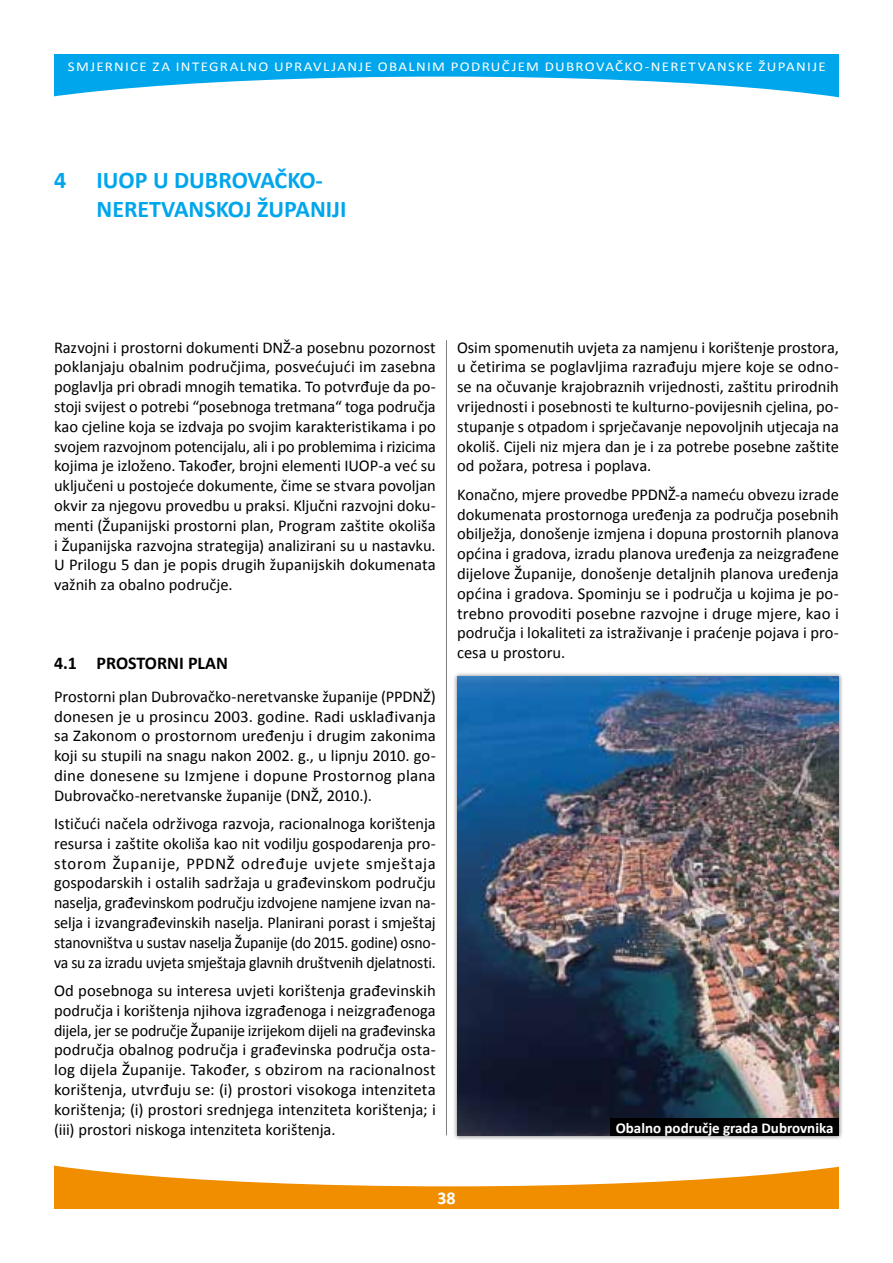
<style>
.page{position:relative;width:893px;height:1263px;background:#fff}
.page>*{position:absolute;margin:0;border:0;box-sizing:border-box;transform-origin:0 0}
.t1{font:700 24px/28.8px "Calibri";color:#00a6eb}
.t2{font:700 18px "Calibri";color:#000}
.t3{font:700 18px "Calibri";color:#fff}
.t4{font:16.5px/19.8px "Calibri";color:#000;text-align:justify}
.t5{font:700 15px "Calibri";color:#fff}
.t6{font:13.5px "Calibri";letter-spacing:.085em;color:#fff;scale:1.11 1}
</style>
<div class="page">
<div style="left:54px;top:54px;width:785px;height:75px;background:#00a6eb"></div>
<svg style="left:54px;top:77px;width:785px;height:52px;background:#e3f5fc"></svg>
<div style="left:54px;top:1134px;width:785px;height:75px;background:#f18e00"></div>
<svg style="left:54px;top:1134px;width:785px;height:52px;background:#fdf1e1"></svg>
<hr style="left:446px;top:340px;width:1px;height:795px;background:#818084">
<div style="left:452px;top:671px;width:391px;height:469px;background:#000;opacity:.5"></div>
<img style="left:457px;top:676px;width:382px;height:459px">
<div style="left:610px;top:1118px;width:229px;height:17px;background:#000"></div>
<p class="t6" style="left:68px;top:58px;width:684px">SMJERNICE ZA INTEGRALNO UPRAVLJANJE OBALNIM PODRUČJEM DUBROVAČKO-NERETVANSKE ŽUPANIJE</p>
<h1 class="t1" style="left:54px;top:166px;width:14px">4</h1>
<h1 class="t1" style="left:97px;top:166px;width:252px">IUOP U DUBROVAČKO-<br>NERETVANSKOJ ŽUPANIJI</h1>
<p class="t4" style="left:54px;top:337px;width:383px">Razvojni i prostorni dokumenti DNŽ-a posebnu pozornost poklanjaju obalnim područjima, posvećujući im zasebna poglavlja pri obradi mnogih tematika. To potvrđuje da po&shy;stoji svijest o potrebi “posebnoga tretmana“ toga područja kao cjeline koja se izdvaja po svojim karakteristikama i po svojem razvojnom potencijalu, ali i po problemima i rizicima kojima je izloženo. Također, brojni elementi IUOP-a već su uključeni u postojeće dokumente, čime se stvara povoljan okvir za njegovu provedbu u praksi. Ključni razvojni doku&shy;menti (Županijski prostorni plan, Program zaštite okoliša i Županijska razvojna strategija) analizirani su u nastavku.<br>U Prilogu 5 dan je popis drugih županijskih dokumenata važnih za obalno područje.</p>
<p class="t2" style="left:54px;top:652px;width:175px">4.1 PROSTORNI PLAN</p>
<p class="t4" style="left:54px;top:686px;width:383px">Prostorni plan Dubrovačko-neretvanske županije (PPDNŽ) donesen je u prosincu 2003. godine. Radi usklađivanja sa Zakonom o prostornom uređenju i drugim zakonima koji su stupili na snagu nakon 2002. g., u lipnju 2010. go&shy;dine donesene su Izmjene i dopune Prostornog plana Dubrovačko-neretvanske županije (DNŽ, 2010.).</p>
<p class="t4" style="left:54px;top:814px;width:383px">Ističući načela održivoga razvoja, racionalnoga korištenja resursa i zaštite okoliša kao nit vodilju gospodarenja pro&shy;storom Županije, PPDNŽ određuje uvjete smještaja gospodarskih i ostalih sadržaja u građevinskom području naselja, građevinskom području izdvojene namjene izvan na&shy;selja i izvangrađevinskih naselja. Planirani porast i smještaj stanovništva u sustav naselja Županije (do 2015. godine) osno&shy;va su za izradu uvjeta smještaja glavnih društvenih djelatnosti.</p>
<p class="t4" style="left:54px;top:981px;width:383px">Od posebnoga su interesa uvjeti korištenja građevinskih područja i korištenja njihova izgrađenoga i neizgrađenoga dijela, jer se područje Županije izrijekom dijeli na građevinska područja obalnog područja i građevinska područja osta&shy;log dijela Županije. Također, s obzirom na racionalnost korištenja, utvrđuju se: (i) prostori visokoga intenziteta korištenja; (i) prostori srednjega intenziteta korištenja; i (iii) prostori niskoga intenziteta korištenja.</p>
<p class="t4" style="left:457px;top:337px;width:383px">Osim spomenutih uvjeta za namjenu i korištenje prostora, u četirima se poglavljima razrađuju mjere koje se odno&shy;se na očuvanje krajobraznih vrijednosti, zaštitu prirodnih vrijednosti i posebnosti te kulturno-povijesnih cjelina, po&shy;stupanje s otpadom i sprječavanje nepovoljnih utjecaja na okoliš. Cijeli niz mjera dan je i za potrebe posebne zaštite od požara, potresa i poplava.</p>
<p class="t4" style="left:457px;top:484px;width:383px">Konačno, mjere provedbe PPDNŽ-a nameću obvezu izrade dokumenata prostornoga uređenja za područja posebnih obilježja, donošenje izmjena i dopuna prostornih planova općina i gradova, izradu planova uređenja za neizgrađene dijelove Županije, donošenje detaljnih planova uređenja općina i gradova. Spominju se i područja u kojima je po&shy;trebno provoditi posebne razvojne i druge mjere, kao i područja i lokaliteti za istraživanje i praćenje pojava i pro&shy;cesa u prostoru.</p>
<p class="t5" style="left:616px;top:1118px;width:219px">Obalno područje grada Dubrovnika</p>
<p class="t3" style="left:437px;top:1187px;width:20px">38</p>
</div>
